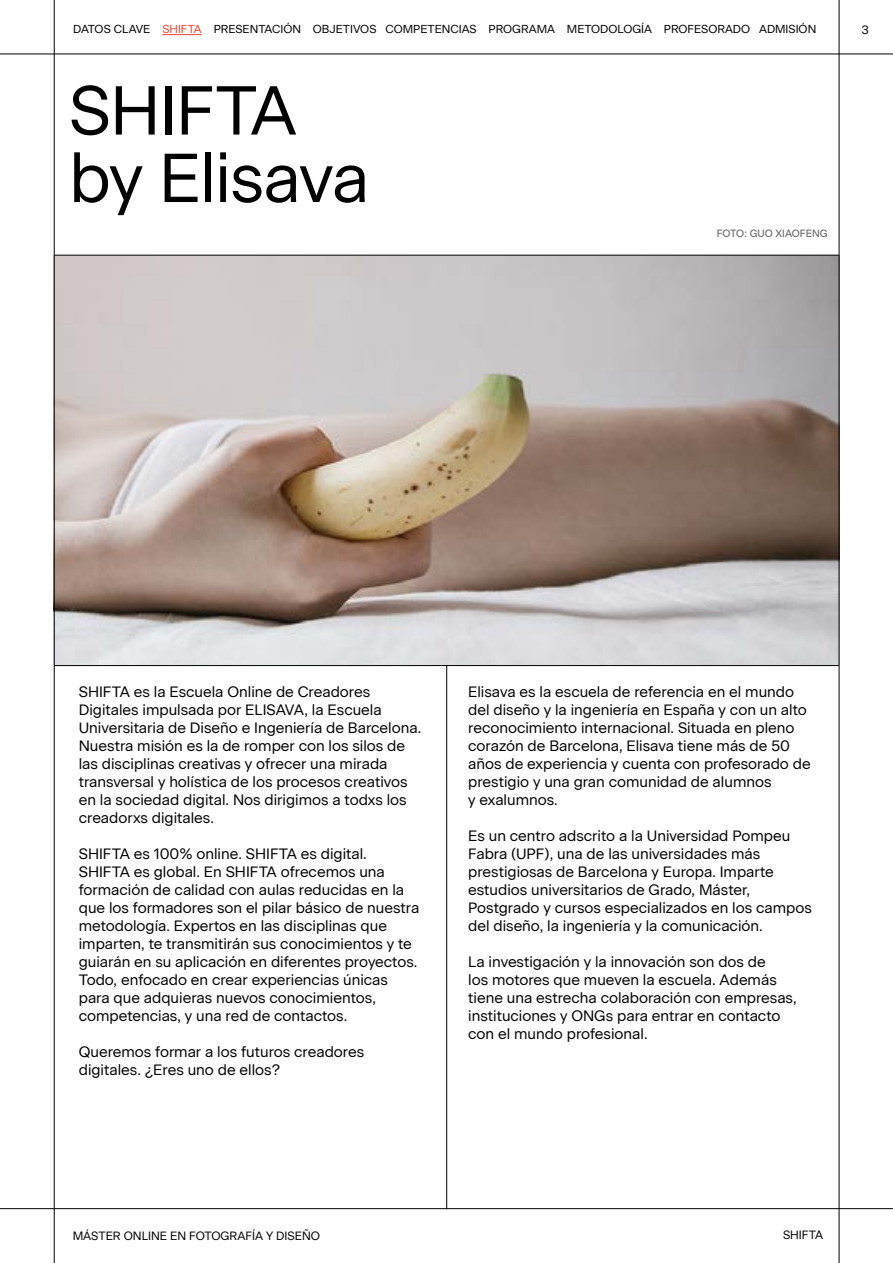
<style>
.page{position:relative;width:893px;height:1263px;background:#fff}
.page>*{position:absolute;margin:0;border:0;box-sizing:border-box;transform-origin:0 0}
.t1{font:69px/67.5px "Beausite Classic Web Clear";letter-spacing:-.01em;color:#000}
.t2{font:15px/18px "Beausite Classic Web Clear";color:#000}
.t3{font:12px "Beausite Classic Web Clear";color:#000}
.t4{font:11.55px "Beausite Classic Web Clear";color:#000}
.t5{font:10.5px "Beausite Classic";color:#666}
.s1{color:#ea4530}
</style>
<div class="page">
<img style="left:55px;top:256px;width:784px;height:409px">
<hr style="left:446px;top:665px;width:1px;height:544px;background:#000">
<hr style="left:54px;top:0;width:1px;height:1263px;background:#000">
<hr style="left:0;top:54px;width:893px;height:1px;background:#000">
<hr style="left:0;top:1208px;width:893px;height:1px;background:#000">
<hr style="left:839px;top:0;width:1px;height:1263px;background:#000">
<hr style="left:162px;top:34px;width:40px;height:1px;background:#ea4530">
<hr style="left:55px;top:255px;width:784px;height:1px;background:#000">
<hr style="left:55px;top:665px;width:784px;height:1px;background:#000">
<p class="t4" style="left:73px;top:20px;width:744px">DATOS CLAVE <span class="s1">SHIFTA</span> PRESENTACIÓN OBJETIVOS COMPETENCIAS PROGRAMA METODOLOGÍA PROFESORADO ADMISIÓN</p>
<h1 class="t1" style="left:69px;top:71px;width:302px">SHIFTA by Elisava</h1>
<p class="t5" style="left:717px;top:225px;width:112px">FOTO: GUO XIAOFENG</p>
<p class="t3" style="left:862px;top:20px;width:9px">3</p>
<p class="t2" style="left:79px;top:682px;width:344px">SHIFTA es la Escuela Online de Creadores Digitales impulsada por ELISAVA, la Escuela Universitaria de Diseño e Ingeniería de Barcelona.<br>Nuestra misión es la de romper con los silos de las disciplinas creativas y ofrecer una mirada transversal y holística de los procesos creativos en la sociedad digital. Nos dirigimos a todxs los creadorxs digitales.</p>
<p class="t2" style="left:79px;top:844px;width:342px">SHIFTA es 100% online. SHIFTA es digital.<br>SHIFTA es global. En SHIFTA ofrecemos una formación de calidad con aulas reducidas en la que los formadores son el pilar básico de nuestra metodología. Expertos en las disciplinas que imparten, te transmitirán sus conocimientos y te guiarán en su aplicación en diferentes proyectos.<br>Todo, enfocado en crear experiencias únicas para que adquieras nuevos conocimientos, competencias, y una red de contactos.</p>
<p class="t2" style="left:79px;top:1042px;width:287px">Queremos formar a los futuros creadores digitales. ¿Eres uno de ellos?</p>
<p class="t2" style="left:468px;top:682px;width:344px">Elisava es la escuela de referencia en el mundo del diseño y la ingeniería en España y con un alto reconocimiento internacional. Situada en pleno corazón de Barcelona, Elisava tiene más de 50 años de experiencia y cuenta con profesorado de prestigio y una gran comunidad de alumnos<br>y exalumnos.</p>
<p class="t2" style="left:468px;top:826px;width:345px">Es un centro adscrito a la Universidad Pompeu Fabra (UPF), una de las universidades más prestigiosas de Barcelona y Europa. Imparte estudios universitarios de Grado, Máster, Postgrado y cursos especializados en los campos del diseño, la ingeniería y la comunicación.</p>
<p class="t2" style="left:468px;top:952px;width:330px">La investigación y la innovación son dos de<br>los motores que mueven la escuela. Además tiene una estrecha colaboración con empresas, instituciones y ONGs para entrar en contacto con el mundo profesional.</p>
<p class="t3" style="left:73px;top:1227px;width:249px">MÁSTER ONLINE EN FOTOGRAFÍA Y DISEÑO</p>
<p class="t3" style="left:783px;top:1226px;width:42px">SHIFTA</p>
</div>
